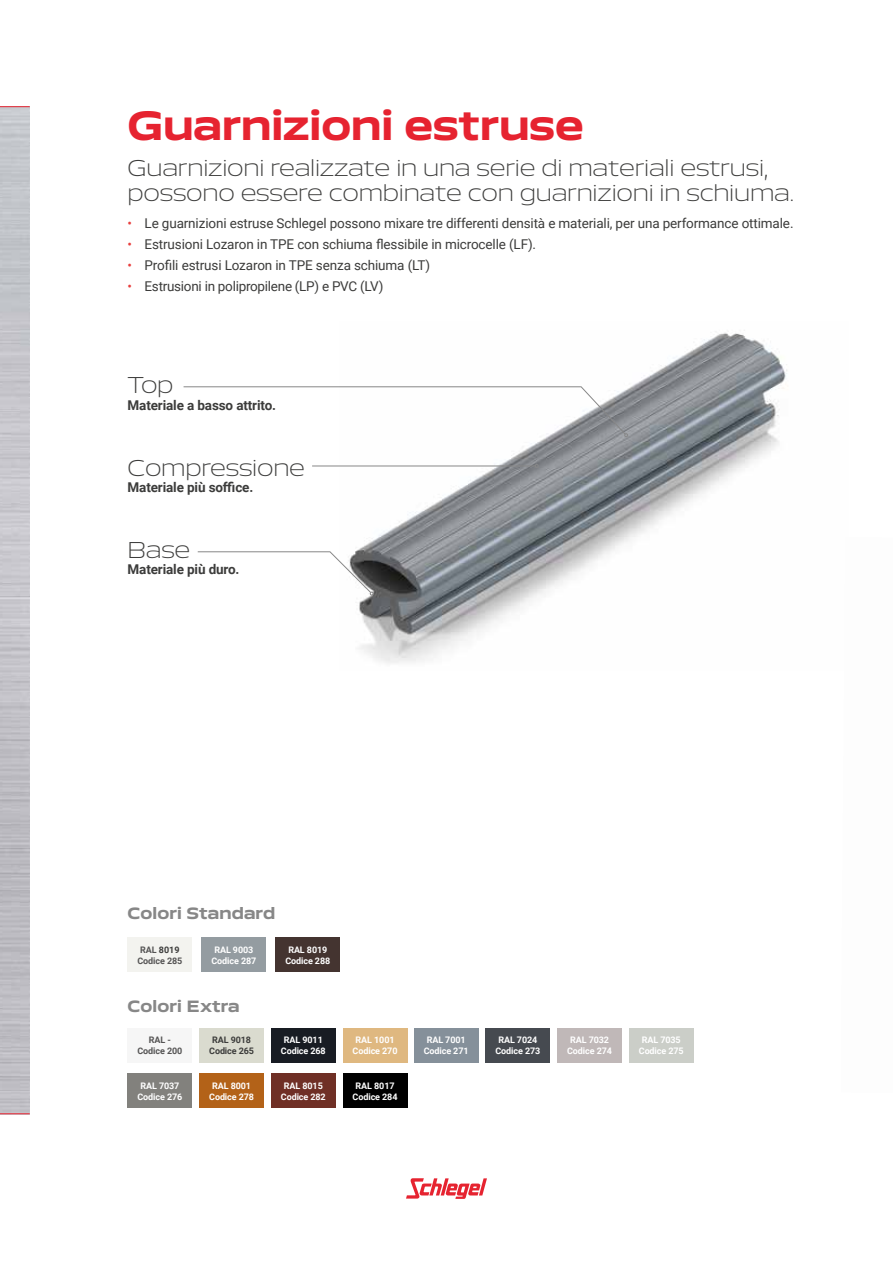
<style>
.page{position:relative;width:893px;height:1263px;background:#fff}
.page>*{position:absolute;margin:0;border:0;box-sizing:border-box;transform-origin:0 0}
.t1{font:700 37.5px "Aero";color:#e62330}
.t2{font:300 21px/25.2px "Aero";letter-spacing:-.01em;color:#3c3c3b}
.t3{font:700 15px "Aero";letter-spacing:.01em;color:#878787}
.t4{font:13.5px "Roboto";letter-spacing:-.01em;color:#3c3c3b}
.t5{font:700 13.5px "Roboto";letter-spacing:-.01em;color:#3c3c3b}
.t6{font:700 9px/10.8px "Roboto";letter-spacing:-.01em;color:#fff;text-align:center}
.t7{font:700 9px/10.8px "Roboto";letter-spacing:-.01em;color:#555454;text-align:center}
.t8{font:700 9px/10.8px "Roboto";letter-spacing:-.01em;color:#3c3c3b;text-align:center}
.s1{color:#e8403f}
.s2{color:#3c3c3b}
</style>
<div class="page">
<img style="left:339px;top:333px;width:448px;height:330px">
<svg style="left:183px;top:386px;width:445px;height:51px"></svg>
<hr style="left:312px;top:466px;width:223px;height:1px;background:#878787">
<svg style="left:535px;top:464px;width:4px;height:4px"></svg>
<svg style="left:197px;top:551px;width:177px;height:44px"></svg>
<div style="left:128px;top:937px;width:64px;height:35px;background:#f3f3ef"></div>
<div style="left:202px;top:937px;width:64px;height:35px;background:#949ca1"></div>
<div style="left:275px;top:937px;width:65px;height:35px;background:#443430"></div>
<div style="left:128px;top:1028px;width:64px;height:34px;background:#f6f6f6"></div>
<div style="left:199px;top:1028px;width:65px;height:34px;background:#dadbcf"></div>
<div style="left:271px;top:1028px;width:65px;height:34px;background:#181c23"></div>
<div style="left:343px;top:1028px;width:64px;height:34px;background:#dfb880"></div>
<div style="left:414px;top:1028px;width:65px;height:34px;background:#85909a"></div>
<div style="left:485px;top:1028px;width:65px;height:34px;background:#464a50"></div>
<div style="left:557px;top:1028px;width:65px;height:34px;background:#c0b8b8"></div>
<div style="left:629px;top:1028px;width:65px;height:34px;background:#cbcec8"></div>
<div style="left:128px;top:1073px;width:64px;height:35px;background:#82817d"></div>
<div style="left:199px;top:1073px;width:65px;height:35px;background:#b36218"></div>
<div style="left:271px;top:1073px;width:65px;height:35px;background:#6f2f25"></div>
<div style="left:343px;top:1073px;width:64px;height:35px;background:#000"></div>
<svg style="left:406px;top:1178px;width:81px;height:21px"></svg>
<hr style="left:0;top:1113px;width:30px;height:1px;background:#e62330">
<hr style="left:0;top:106px;width:30px;height:1px;background:#e62330">
<h1 class="t1" style="left:128px;top:103px;width:458px">Guarnizioni estruse</h1>
<h2 class="t2" style="left:128px;top:155px;width:668px">Guarnizioni realizzate in una serie di materiali estrusi, possono essere combinate con guarnizioni in schiuma.</h2>
<p class="t4" style="left:128px;top:214px;width:667px"><span class="s1">•</span> Le guarnizioni estruse Schlegel possono mixare tre differenti densità e materiali, per una performance ottimale.</p>
<p class="t4" style="left:128px;top:235px;width:410px"><span class="s1">•</span> Estrusioni Lozaron in TPE con schiuma flessibile in microcelle (LF).</p>
<p class="t4" style="left:128px;top:256px;width:304px"><span class="s1">•</span> Profili estrusi Lozaron in TPE senza schiuma (LT)</p>
<p class="t4" style="left:128px;top:277px;width:257px"><span class="s1">•</span> Estrusioni in polipropilene (LP) e PVC (LV)</p>
<h2 class="t2" style="left:128px;top:372px;width:47px">Top</h2>
<p class="t5" style="left:128px;top:395px;width:150px">Materiale a basso attrito.</p>
<h2 class="t2" style="left:128px;top:455px;width:179px">Compressione</h2>
<p class="t5" style="left:128px;top:478px;width:127px">Materiale più soffice.</p>
<h2 class="t2" style="left:128px;top:537px;width:64px">Base</h2>
<p class="t5" style="left:128px;top:560px;width:113px">Materiale più duro.</p>
<p class="t3" style="left:128px;top:904px;width:149px">Colori Standard</p>
<p class="t7" style="left:137px;top:944px;width:46px">RAL <span class="s2">8019<br></span>Codice 285</p>
<p class="t6" style="left:211px;top:944px;width:46px">RAL 9003<br>Codice 287</p>
<p class="t6" style="left:285px;top:944px;width:46px">RAL 8019<br>Codice 288</p>
<p class="t3" style="left:128px;top:997px;width:114px">Colori Extra</p>
<p class="t7" style="left:137px;top:1034px;width:46px">RAL -<br>Codice 200</p>
<p class="t8" style="left:209px;top:1034px;width:46px">RAL 9018<br>Codice 265</p>
<p class="t6" style="left:281px;top:1034px;width:46px">RAL 9011<br>Codice 268</p>
<p class="t6" style="left:353px;top:1034px;width:46px">RAL 1001<br>Codice 270</p>
<p class="t6" style="left:424px;top:1034px;width:46px">RAL 7001<br>Codice 271</p>
<p class="t6" style="left:495px;top:1034px;width:46px">RAL 7024<br>Codice 273</p>
<p class="t6" style="left:567px;top:1034px;width:46px">RAL 7032<br>Codice 274</p>
<p class="t6" style="left:639px;top:1034px;width:46px">RAL 7035<br>Codice 275</p>
<p class="t6" style="left:137px;top:1080px;width:46px">RAL 7037<br>Codice 276</p>
<p class="t6" style="left:209px;top:1080px;width:46px">RAL 8001<br>Codice 278</p>
<p class="t6" style="left:281px;top:1080px;width:46px">RAL 8015<br>Codice 282</p>
<p class="t6" style="left:353px;top:1080px;width:46px">RAL 8017<br>Codice 284</p>
</div>
